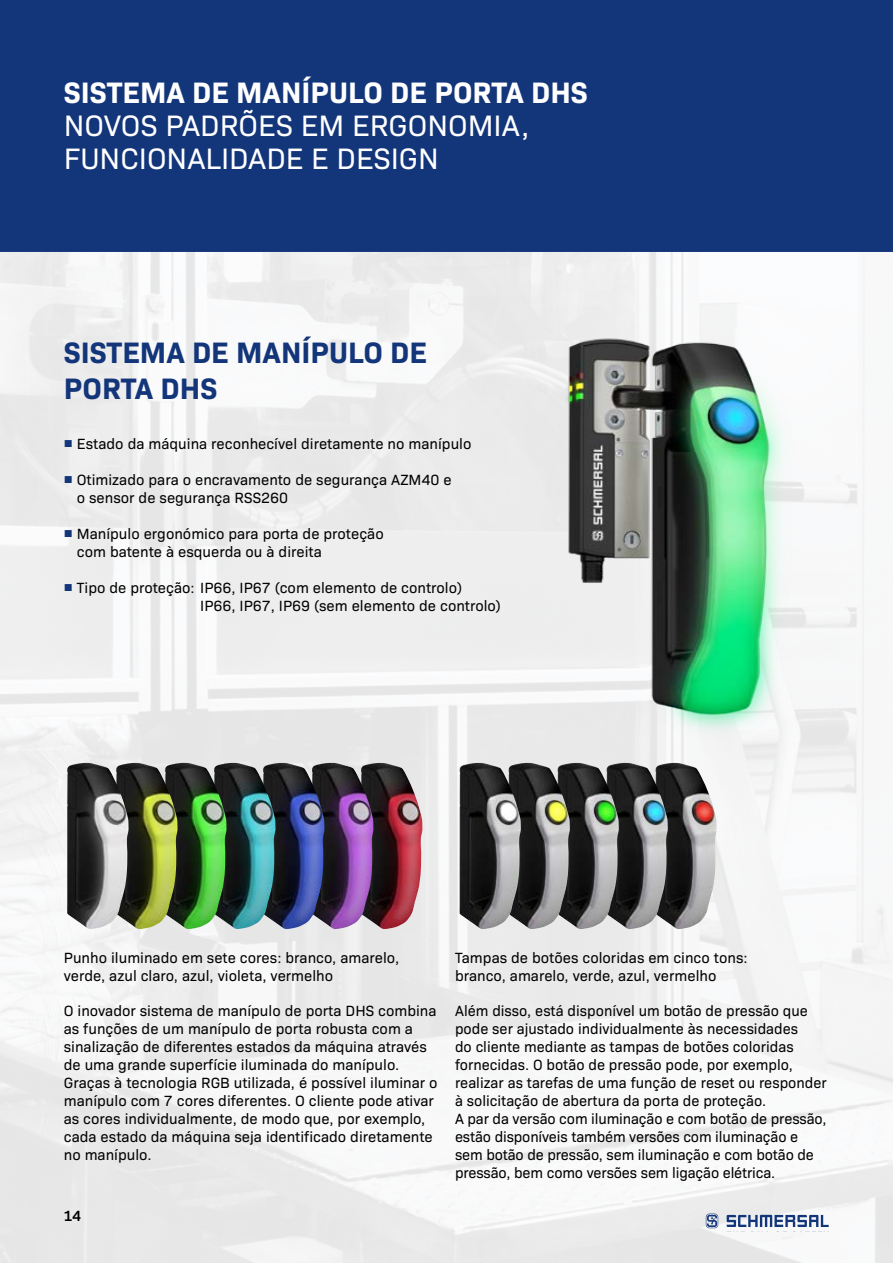
<style>
.page{position:relative;width:893px;height:1263px;background:#fff}
.page>*{position:absolute;margin:0;border:0;box-sizing:border-box;transform-origin:0 0}
.t1{font:30px/33px "Bio Sans";color:#fff}
.t2{font:700 30px "Bio Sans";color:#fff}
.t3{font:700 30px/36px "Bio Sans";color:#13357a}
.t4{font:15px/18px "Bio Sans";color:#000}
.t5{font:600 15px "Bio Sans";color:#000}
.s1{font-family:"Arial";color:#13357a}
</style>
<div class="page">
<div style="left:0;top:0;width:893px;height:252px;background:#13357a"></div>
<svg style="left:727px;top:1215px;width:102px;height:12px"></svg>
<svg style="left:706px;top:1213px;width:12px;height:15px"></svg>
<img style="left:453px;top:184px;width:376px;height:589px">
<img style="left:374px;top:763px;width:49px;height:166px">
<img style="left:325px;top:763px;width:49px;height:166px">
<img style="left:276px;top:763px;width:49px;height:166px">
<img style="left:227px;top:763px;width:49px;height:166px">
<img style="left:178px;top:763px;width:49px;height:166px">
<img style="left:129px;top:763px;width:49px;height:166px">
<img style="left:67px;top:763px;width:62px;height:166px">
<img style="left:668px;top:763px;width:49px;height:166px">
<img style="left:619px;top:763px;width:49px;height:166px">
<img style="left:570px;top:763px;width:49px;height:166px">
<img style="left:521px;top:763px;width:49px;height:166px">
<img style="left:459px;top:763px;width:62px;height:166px">
<h1 class="t2" style="left:64px;top:69px;width:525px">SISTEMA DE MANÍPULO DE PORTA DHS</h1>
<h1 class="t1" style="left:64px;top:106px;width:467px">NOVOS PADRÕES EM ERGONOMIA,<br>FUNCIONALIDADE E DESIGN</h1>
<h1 class="t3" style="left:64px;top:332px;width:365px">SISTEMA DE MANÍPULO DE<br>PORTA DHS</h1>
<p class="t4" style="left:64px;top:433px;width:409px"><span class="s1">■</span> Estado da máquina reconhecível diretamente no manípulo</p>
<p class="t4" style="left:77px;top:469px;width:376px;text-indent:-13px"><span class="s1">■</span> Otimizado para o encravamento de segurança AZM40 e o sensor de segurança RSS260</p>
<p class="t4" style="left:77px;top:523px;width:308px;text-indent:-13px"><span class="s1">■</span> Manípulo ergonómico para porta de proteção com batente à esquerda ou à direita</p>
<p class="t4" style="left:200px;top:577px;width:302px;text-indent:-136px"><span class="s1">■</span> Tipo de proteção: IP66, IP67 (com elemento de controlo)<br>IP66, IP67, IP69 (sem elemento de controlo)</p>
<p class="t4" style="left:64px;top:948px;width:337px">Punho iluminado em sete cores: branco, amarelo, verde, azul claro, azul, violeta, vermelho</p>
<p class="t4" style="left:455px;top:948px;width:294px">Tampas de botões coloridas em cinco tons: branco, amarelo, verde, azul, vermelho</p>
<p class="t4" style="left:64px;top:1000px;width:375px">O inovador sistema de manípulo de porta DHS combina as funções de um manípulo de porta robusta com a sinalização de diferentes estados da máquina através de uma grande superfície iluminada do manípulo.<br>Graças à tecnologia RGB utilizada, é possível iluminar o manípulo com 7 cores diferentes. O cliente pode ativar as cores individualmente, de modo que, por exemplo, cada estado da máquina seja identificado diretamente no manípulo.</p>
<p class="t4" style="left:455px;top:1000px;width:373px">Além disso, está disponível um botão de pressão que pode ser ajustado individualmente às necessidades<br>do cliente mediante as tampas de botões coloridas fornecidas. O botão de pressão pode, por exemplo, realizar as tarefas de uma função de reset ou responder à solicitação de abertura da porta de proteção.<br>A par da versão com iluminação e com botão de pressão, estão disponíveis também versões com iluminação e sem botão de pressão, sem iluminação e com botão de pressão, bem como versões sem ligação elétrica.</p>
<p class="t5" style="left:63px;top:1204px;width:19px">14</p>
</div>
